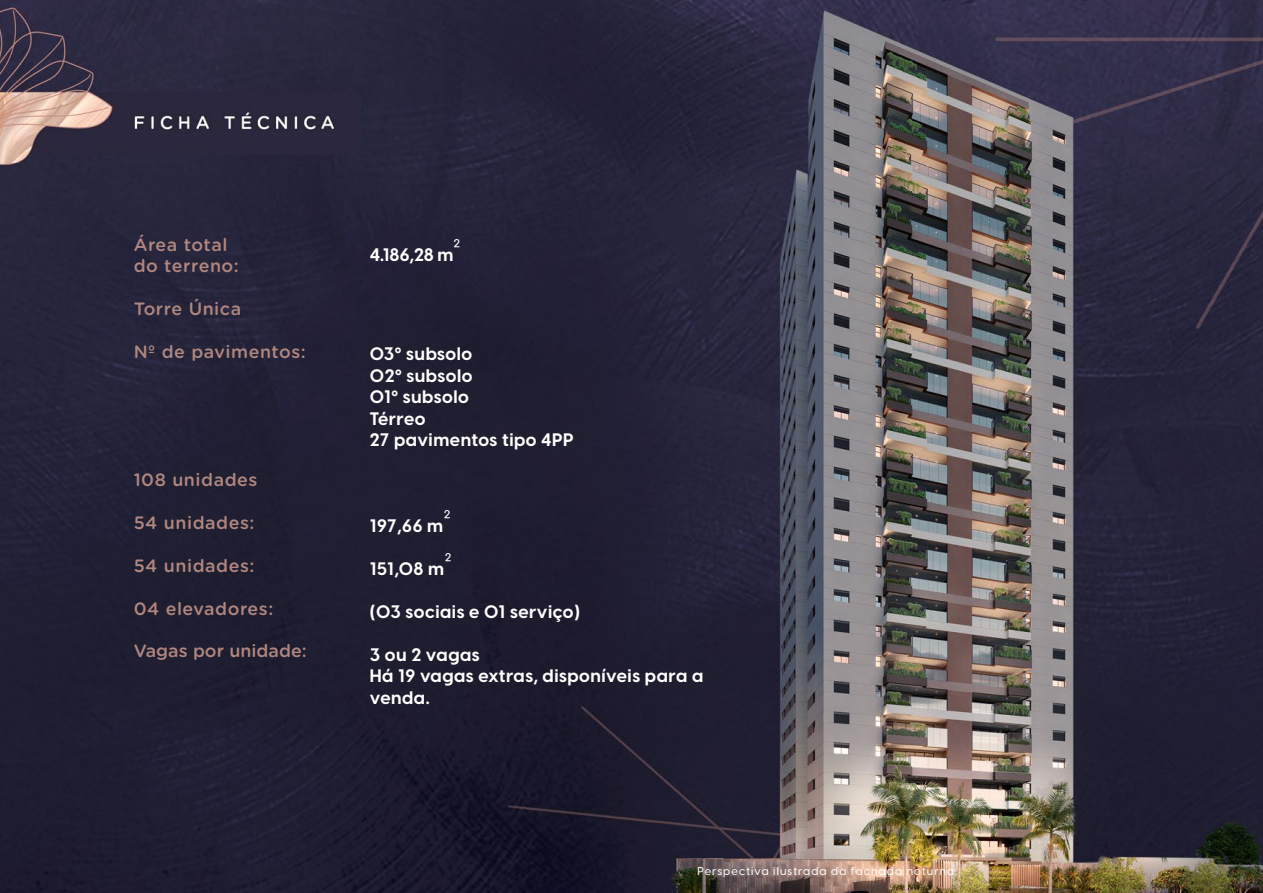
<style>
.page{position:relative;width:1263px;height:893px;background:#fff}
.page>*{position:absolute;margin:0;border:0;box-sizing:border-box;transform-origin:0 0}
.t1{font:700 17.85px/21.5px "Visby CF";letter-spacing:.03em;color:#fff}
.t2{font:500 17.85px/21.5px "Gotham Rounded";letter-spacing:.03em;color:#b08780}
.t3{font:500 17.85px "Gotham Rounded";color:#b08780}
.t4{font:500 11.1px "Visby CF";letter-spacing:.1em;color:#fff}
.s1{font-weight:800;font-size:31.2px}
</style>
<div class="page">
<img style="left:0;top:0;width:1263px;height:893px">
<p class="t2" style="left:134px;top:233px;width:107px">Área total do terreno:</p>
<p class="t2" style="left:134px;top:297px;width:109px">Torre Única</p>
<p class="t2" style="left:134px;top:340px;width:174px">Nº de pavimentos:</p>
<p class="t2" style="left:134px;top:468px;width:125px">108 unidades</p>
<p class="t2" style="left:134px;top:511px;width:122px">54 unidades:</p>
<p class="t2" style="left:134px;top:554px;width:122px">54 unidades:</p>
<p class="t2" style="left:134px;top:597px;width:141px">04 elevadores:</p>
<p class="t3" style="left:134px;top:638px;width:175px">Vagas por unidade:</p>
<p class="t1" style="left:370px;top:244px;width:92px">4.186,28 m<span class="s1">²</span></p>
<p class="t1" style="left:370px;top:343px;width:205px">03º subsolo<br>02º subsolo<br>01º subsolo<br>Térreo<br>27 pavimentos tipo 4PP</p>
<p class="t1" style="left:370px;top:516px;width:83px">197,66 m<span class="s1">²</span></p>
<p class="t1" style="left:370px;top:558px;width:84px">151,08 m<span class="s1">²</span></p>
<p class="t1" style="left:370px;top:601px;width:212px">(03 sociais e 01 serviço)</p>
<p class="t1" style="left:370px;top:644px;width:335px">3 ou 2 vagas<br>Há 19 vagas extras, disponíveis para a venda.</p>
<p class="t4" style="left:697px;top:864px;width:258px">Perspectiva ilustrada da fachada noturna</p>
</div>
